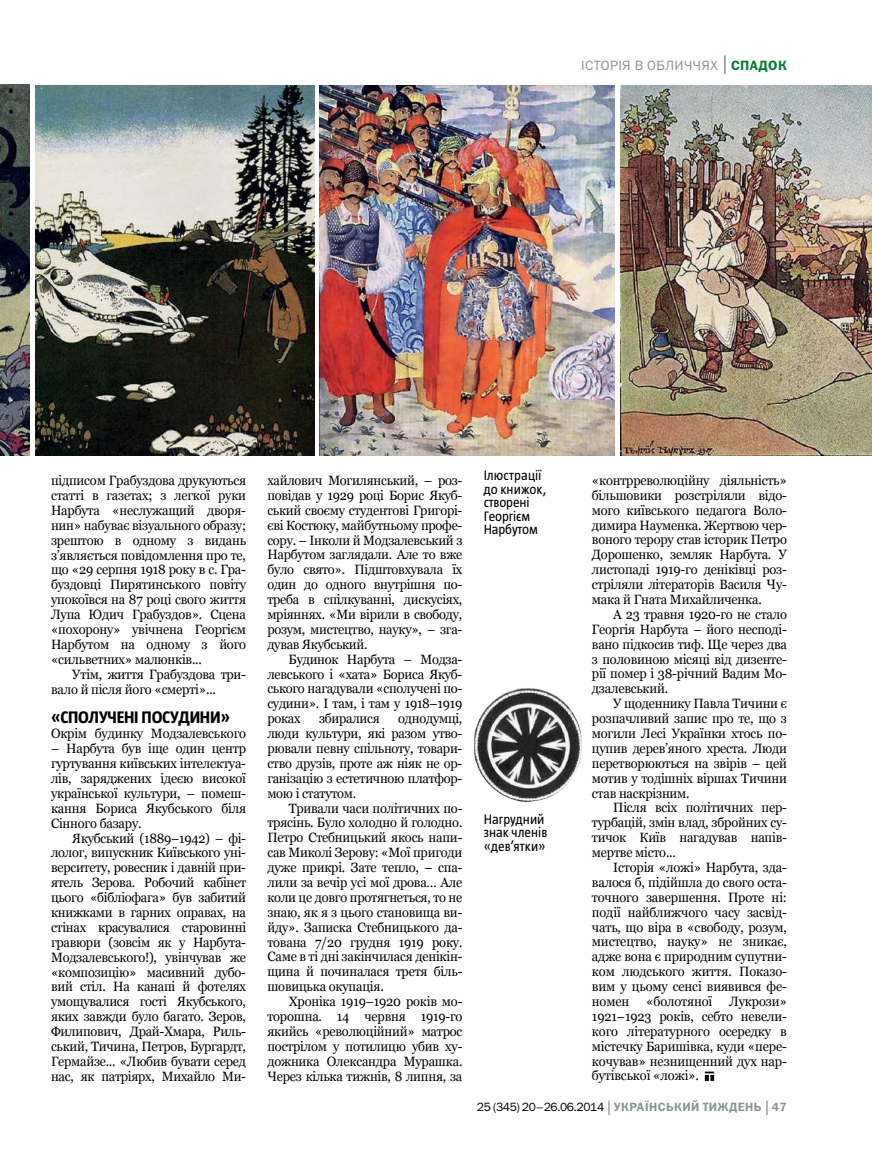
<style>
.page{position:relative;width:872px;height:1149px;background:#fff}
.page>*{position:absolute;margin:0;border:0;box-sizing:border-box;transform-origin:0 0}
.t1{font:700 16.5px "UT Magazine";color:#000}
.t2{font:13.5px/14.9px "Georgia";letter-spacing:-.015em;color:#000;text-align:justify;scale:.95 1}
.t3{font:13.5px/13.5px "UT Magazine";color:#000}
.t4{font:13.5px "Franklin Gothic Book C";color:#889691}
.t5{font:13.5px "Franklin Gothic Demi C";color:#007931}
.t6{font:12px "Franklin Gothic Book C";letter-spacing:-.03em;color:#000}
.s1{font-family:"Franklin Gothic Book C";font-size:27px;color:#889691}
.s2{font-size:21px;color:#889691}
.s3{font-family:"Franklin Gothic Demi C";color:#889691}
</style>
<div class="page">
<svg style="left:705px;top:1071px;width:9px;height:9px"></svg>
<img style="left:35px;top:85px;width:279px;height:370px">
<img style="left:0;top:85px;width:29px;height:370px">
<img style="left:320px;top:85px;width:294px;height:370px">
<img style="left:620px;top:85px;width:252px;height:370px">
<img style="left:474px;top:688px;width:108px;height:114px">
<p class="t4" style="left:581px;top:58px;width:36px">ІСТОРІЯ</p>
<p class="t4" style="left:634px;top:58px;width:50px">В ОБЛИЧЧЯХ</p>
<p class="t5" style="left:718px;top:57px;width:23px"><span class="s1">|</span>спад</p>
<p class="t5" style="left:768px;top:57px;width:19px">ок</p>
<p class="t2" style="left:51px;top:473px;width:207px">підписом Грабуздова друкуються статті в газетах; з легкої руки Нарбута «неслужащий дворя&shy;нин» набуває візуального образу; зрештою в одному з видань з’являється повідомлення про те, що «29 серпня 1918 року в с. Гра&shy;буздовці Пирятинського повіту упокоївся на 87 році свого життя Лупа Юдич Грабуздов». Сцена «похорону» увічнена Георгієм Нарбутом на одному з його «сильветних» малюнків...</p>
<p class="t2" style="left:51px;top:666px;width:207px;text-indent:21px">Утім, життя Грабуздова три&shy;вало й після його «смерті»...</p>
<p class="t1" style="left:51px;top:708px;width:27px">«Сполучені</p>
<p class="t1" style="left:142px;top:708px;width:11px">посудини</p>
<p class="t1" style="left:220px;top:708px;width:11px">»</p>
<p class="t2" style="left:51px;top:726px;width:207px">Окрім будинку Модзалевського</p>
<p class="t2" style="left:51px;top:741px;width:207px">– Нарбута був іще один центр гуртування київських інтелектуа&shy;лів, заряджених ідеєю високої української культури, – помеш&shy;кання Бориса Якубського біля Сінного базару.</p>
<p class="t2" style="left:51px;top:830px;width:207px;text-indent:21px">Якубський (1889–1942) – фі&shy;лолог, випускник Київського уні&shy;верситету, ровесник і давній при&shy;ятель Зерова. Робочий кабінет цього «бібліофага» був забитий книжками в гарних оправах, на стінах красувалися старовинні гравюри (зовсім як у Нарбута-Модзалевського!), увінчував же «композицію» масивний дубо&shy;вий стіл. На канапі й фотелях умощувалися гості Якубського, яких завжди було багато. Зеров, Филипович, Драй-Хмара, Риль&shy;ський, Тичина, Петров, Бургардт, Гермайзе... «Любив бувати серед нас, як патріярх, Михайло Ми-</p>
<p class="t2" style="left:267px;top:473px;width:207px">хайлович Могилянський, – роз&shy;повідав у 1929 році Борис Якуб&shy;ський своєму студентові Григорі&shy;єві Костюку, майбутньому профе&shy;сору. – Інколи й Модзалевський з Нарбутом заглядали. Але то вже було свято». Підштовхувала їх один до одного внутрішня по&shy;треба в спілкуванні, дискусіях, мріяннях. «Ми вірили в свободу, розум, мистецтво, науку», – зга&shy;дував Якубський.</p>
<p class="t2" style="left:267px;top:651px;width:207px;text-indent:21px">Будинок Нарбута – Модза&shy;левського і «хата» Бориса Якуб&shy;ського нагадували «сполучені по&shy;судини». І там, і там у 1918–1919 роках</p>
<p class="t2" style="left:319px;top:711px;width:65px">збиралися</p>
<p class="t2" style="left:267px;top:711px;width:207px;text-indent:131px">однодумці, люди культури, які разом утво&shy;рювали певну спільноту, товари&shy;ство друзів, проте аж ніяк не ор&shy;ганізацію з естетичною платфор&shy;мою і статутом.</p>
<p class="t2" style="left:267px;top:800px;width:207px;text-indent:21px">Тривали часи політичних по&shy;трясінь. Було холодно й голодно.<br>Петро Стебницький якось напи&shy;сав Миколі Зерову: «Мої пригоди дуже прикрі. Зате тепло, – спа&shy;лили за вечір усі мої дрова… Але коли це довго протягнеться, то не знаю, як я з цього становища ви&shy;йду». Записка Стебницького да&shy;тована 7/20 грудня 1919 року.<br>Саме в ті дні закінчилася денікін&shy;щина й починалася третя біль&shy;шовицька окупація.</p>
<p class="t2" style="left:267px;top:994px;width:207px;text-indent:21px">Хроніка 1919–1920 років мо&shy;торошна. 14 червня 1919-го якийсь «революційний» матрос пострілом у потилицю убив ху&shy;дожника Олександра Мурашка.<br>Через кілька тижнів, 8 липня, за</p>
<p class="t3" style="left:484px;top:468px;width:64px">Ілюстрації до книжок, створені<br>Георгієм<br>Нарбутом</p>
<p class="t3" style="left:484px;top:812px;width:65px">Нагрудний знак членів «дев’ятки»</p>
<p class="t2" style="left:592px;top:473px;width:207px">«контрреволюційну діяльність» більшовики розстріляли відо&shy;мого київського педагога Воло&shy;димира Науменка. Жертвою чер&shy;воного терору став історик Петро Дорошенко, земляк Нарбута. У листопаді 1919-го деніківці роз&shy;стріляли літераторів Василя Чу&shy;мака й Гната Михайличенка.</p>
<p class="t2" style="left:592px;top:607px;width:207px;text-indent:21px">А 23 травня 1920-го не стало Георгія Нарбута – його несподі&shy;вано підкосив тиф. Ще через два з половиною місяці від дизенте&shy;рії помер і 38-річний Вадим Мо&shy;дзалевський.</p>
<p class="t2" style="left:592px;top:696px;width:207px;text-indent:21px">У щоденнику Павла Тичини є розпачливий запис про те, що з могили Лесі Українки хтось по&shy;цупив дерев’яного хреста. Люди перетворюються на звірів – цей мотив у тодішніх віршах Тичини став наскрізним.</p>
<p class="t2" style="left:592px;top:800px;width:207px;text-indent:21px">Після всіх політичних пер&shy;турбацій, змін влад, збройних су&shy;тичок Київ нагадував напів&shy;мертве місто...</p>
<p class="t2" style="left:592px;top:859px;width:207px;text-indent:21px">Історія «ложі» Нарбута, зда&shy;валося б, підійшла до свого оста&shy;точного завершення. Проте ні: події найближчого часу засвід&shy;чать, що віра в «свободу, розум, мистецтво, науку» не зникає, адже вона є природним супутни&shy;ком людського життя. Показо&shy;вим у цьому сенсі виявився фе&shy;номен «болотяної Лукрози» 1921–1923 років, себто невели&shy;кого літературного осередку в містечку Баришівка, куди «пере&shy;кочував» незнищенний дух нар&shy;бутівської «ложі».</p>
<p class="t6" style="left:477px;top:1099px;width:311px">25 (345) 20–26.06.2014<span class="s2">|</span><span class="s3">УКРАЇНСЬКИЙ ТИЖДЕНЬ</span><span class="s2">|</span><span class="s3">47</span></p>
</div>
